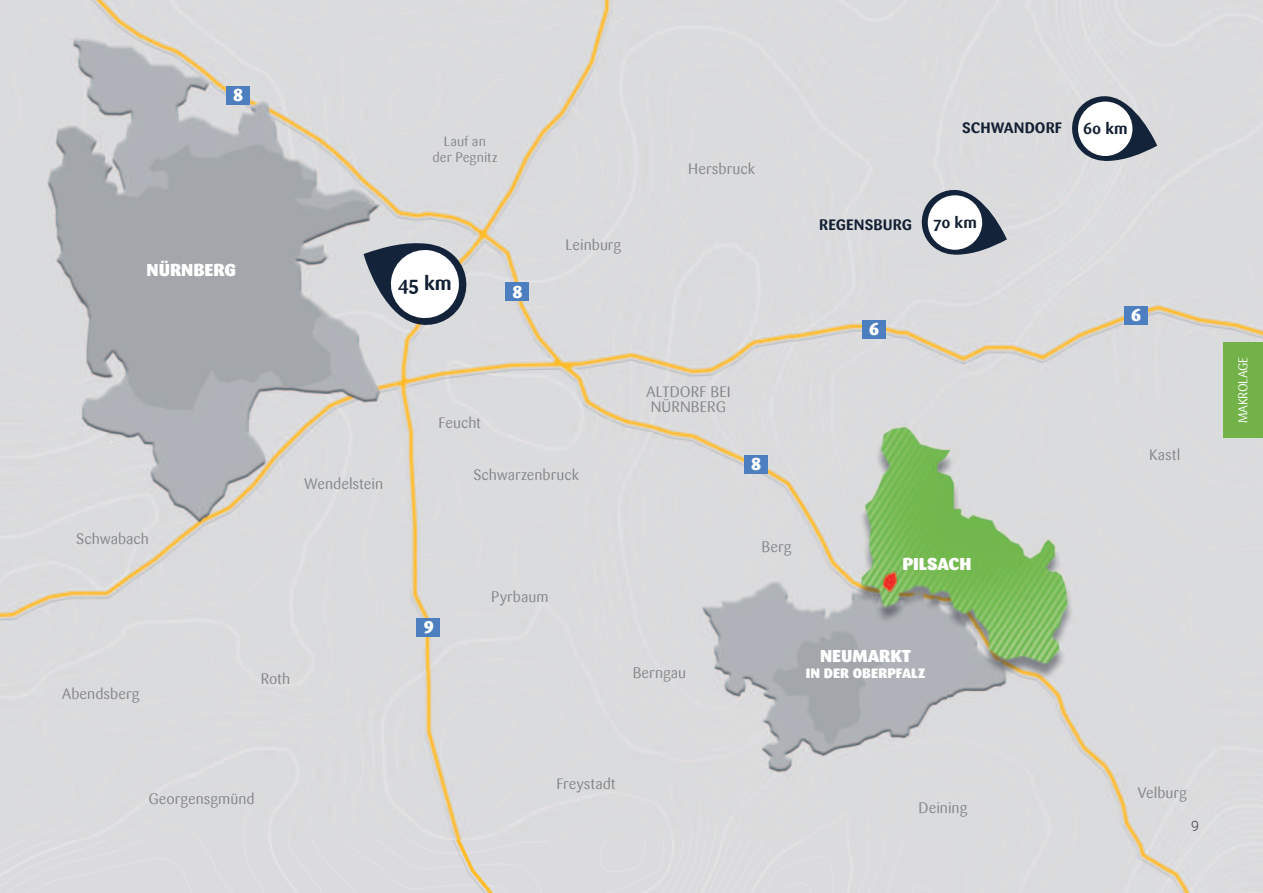
<style>
.page{position:relative;width:1263px;height:893px;background:#fff}
.page>*{position:absolute;margin:0;border:0;box-sizing:border-box;transform-origin:0 0}
.t1{font:700 19.8px "Sari";color:#132033}
.t2{font:900 17.1px "Sari";color:#fff}
.t3{font:700 15.9px "Sari";letter-spacing:-.005em;color:#132033}
.t4{font:15px/15px "Sari";color:#828485;text-align:center}
.t5{font:700 15px "Sari";letter-spacing:.005em;color:#132033}
.t6{font:300 14.25px "Roboto";color:#3e3e3f}
.t7{font:13.5px/16.2px "Sari";letter-spacing:.005em;color:#828485;text-align:center}
.t8{font:900 13.5px "Sari";letter-spacing:.005em;color:#fff}
.t9{font:12.75px "Sari";letter-spacing:-.03em;color:#fff;scale:.95 1}
</style>
<div class="page">
<img style="left:0;top:0;width:1263px;height:893px">
<svg style="left:364px;top:241px;width:106px;height:87px"></svg>
<div style="left:505px;top:283px;width:24px;height:18px;background:#4c7ec0"></div>
<div style="left:744px;top:455px;width:24px;height:19px;background:#4c7ec0"></div>
<div style="left:226px;top:86px;width:24px;height:19px;background:#4c7ec0"></div>
<div style="left:862px;top:320px;width:24px;height:19px;background:#4c7ec0"></div>
<div style="left:1124px;top:306px;width:24px;height:18px;background:#4c7ec0"></div>
<svg style="left:1069px;top:95px;width:88px;height:66px;background:#808793"></svg>
<div style="left:1078px;top:102px;width:54px;height:54px;background:#fff;border-radius:50%"></div>
<svg style="left:919px;top:188px;width:88px;height:67px;background:#818994"></svg>
<div style="left:928px;top:195px;width:54px;height:55px;background:#fff;border-radius:50%"></div>
<div style="left:416px;top:618px;width:24px;height:18px;background:#4c7ec0"></div>
<div style="left:1223px;top:342px;width:40px;height:96px;background:#73b248"></div>
<p class="t2" style="left:233px;top:86px;width:12px">8</p>
<p class="t2" style="left:147px;top:260px;width:91px">N‹RNBERG</p>
<p class="t7" style="left:432px;top:134px;width:66px">Lauf an<br>der Pegnitz</p>
<h1 class="t1" style="left:398px;top:274px;width:56px">45 km</h1>
<p class="t2" style="left:512px;top:282px;width:12px">8</p>
<p class="t4" style="left:566px;top:238px;width:57px">Leinburg</p>
<p class="t4" style="left:688px;top:162px;width:68px">Hersbruck</p>
<p class="t5" style="left:962px;top:121px;width:101px">SCHWANDORF</p>
<p class="t3" style="left:1083px;top:122px;width:46px">60 km</p>
<p class="t5" style="left:819px;top:218px;width:95px">REGENSBURG</p>
<p class="t3" style="left:933px;top:216px;width:45px">70 km</p>
<p class="t2" style="left:869px;top:319px;width:12px">6</p>
<p class="t2" style="left:1131px;top:305px;width:12px">6</p>
<p class="t4" style="left:76px;top:532px;width:74px">Schwabach</p>
<p class="t4" style="left:62px;top:687px;width:79px">Abendsberg</p>
<p class="t4" style="left:304px;top:477px;width:80px">Wendelstein</p>
<p class="t4" style="left:261px;top:672px;width:31px">Roth</p>
<p class="t4" style="left:438px;top:415px;width:44px">Feucht</p>
<p class="t4" style="left:473px;top:468px;width:107px">Schwarzenbruck</p>
<p class="t2" style="left:424px;top:614px;width:12px">9</p>
<p class="t4" style="left:491px;top:590px;width:59px">Pyrbaum</p>
<p class="t4" style="left:646px;top:385px;width:86px">ALTDORF BEI<br>NÜRNBERG</p>
<p class="t2" style="left:751px;top:454px;width:12px">8</p>
<p class="t4" style="left:761px;top:540px;width:32px">Berg</p>
<p class="t2" style="left:903px;top:555px;width:70px">PILSACH</p>
<p class="t4" style="left:633px;top:666px;width:55px">Berngau</p>
<p class="t2" style="left:820px;top:646px;width:92px">NEUMARKT</p>
<p class="t8" style="left:806px;top:666px;width:121px">IN DER OBERPFALZ</p>
<p class="t4" style="left:1149px;top:448px;width:33px">Kastl</p>
<p class="t4" style="left:148px;top:792px;width:108px">Georgensgmünd</p>
<p class="t4" style="left:556px;top:777px;width:61px">Freystadt</p>
<p class="t4" style="left:918px;top:801px;width:50px">Deining</p>
<p class="t4" style="left:1137px;top:786px;width:51px">Velburg</p>
<p class="t6" style="left:1191px;top:818px;width:9px">9</p>
<p class="t9" style="left:1236px;top:423px;width:71px;rotate:-90deg">MAKROLAGE</p>
</div>
